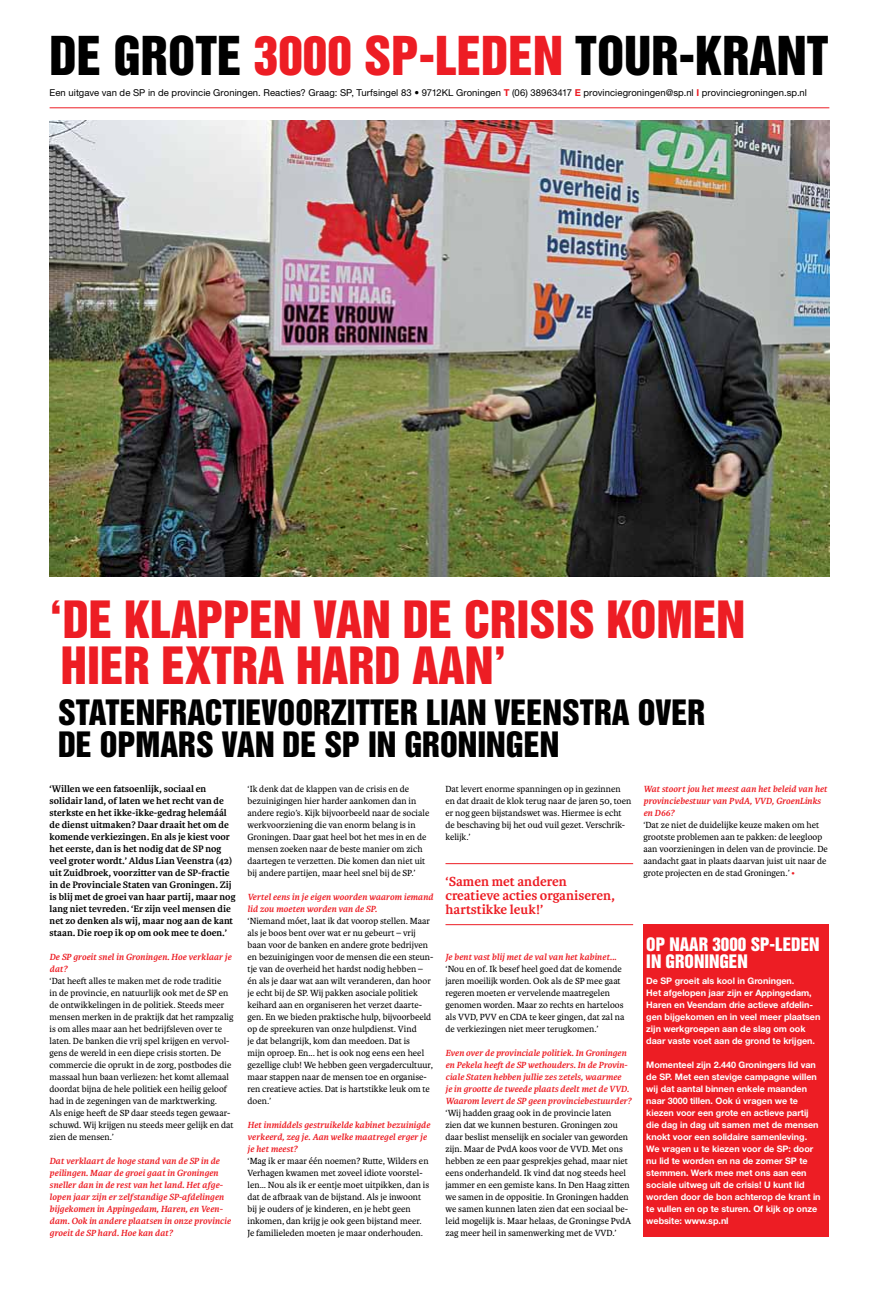
<style>
.page{position:relative;width:879px;height:1290px;background:#fff}
.page>*{position:absolute;margin:0;border:0;box-sizing:border-box;transform-origin:0 0}
.t1{font:49px "Helvetica Inserat LT Std";color:#000}
.t2{font:47px/46px "Helvetica Inserat LT Std";color:#ed1d24}
.t3{font:32px/32px "Helvetica Inserat LT Std";color:#000}
.t4{font:17px/17px "Helvetica Inserat LT Std";color:#fff}
.t5{font:700 14px/14px "Karmina";color:#ed1d24}
.t6{font:700 10px/12px "Karmina";color:#000}
.t7{font:9.5px/12px "Karmina";color:#000}
.t8{font:italic 700 9.5px/12px "Karmina";color:#ed1d24}
.t9{font:9.5px "Helvetica Neue LT Std";letter-spacing:.005em;color:#000}
.t10{font:700 9px/12px "Helvetica Neue LT Std";letter-spacing:-.005em;color:#fff}
.s1{color:#ed1d24}
.s2{font-weight:700;color:#ed1d24}
</style>
<div class="page">
<img style="left:50px;top:120px;width:779px;height:456px">
<div style="left:643px;top:924px;width:186px;height:312px;background:#ed1d24"></div>
<hr style="left:50px;top:107px;width:779px;height:1px;background:#ed1d24">
<hr style="left:445px;top:863px;width:188px;height:1px;background:#ed1d24">
<hr style="left:445px;top:924px;width:188px;height:1px;background:#ed1d24">
<h1 class="t1" style="left:50px;top:27px;width:780px">DE GROTE <span class="s1">3000 SP-LEDEN</span> TOUR-KRANT</h1>
<p class="t9" style="left:50px;top:87px;width:759px">Een uitgave van de SP in de provincie Groningen. Reacties? Graag: SP, Turfsingel 83 • 9712KL Groningen <span class="s2">T</span> (06) 38963417 <span class="s2">E</span> provinciegroningen@sp.nl <span class="s2">I</span> provinciegroningen.sp.nl</p>
<h2 class="t2" style="left:50px;top:597px;width:697px">‘DE KLAPPEN VAN DE CRISIS KOMEN<br>HIER EXTRA HARD AAN’</h2>
<h3 class="t3" style="left:58px;top:697px;width:649px">STATENFRACTIEVOORZITTER LIAN VEENSTRA OVER<br>DE OPMARS VAN DE SP IN GRONINGEN</h3>
<p class="t6" style="left:50px;top:783px;width:187px">‘Willen we een fatsoenlijk, sociaal en solidair land, of laten we het recht van de sterkste en het ikke-ikke-gedrag helemáál de dienst uitmaken? Daar draait het om de komende verkiezingen. En als je kiest voor het eerste, dan is het nodig dat de SP nog veel groter wordt.’ Aldus Lian Veenstra (42) uit Zuidbroek, voorzitter van de SP-fractie in de Provinciale Staten van Groningen. Zij is blij met de groei van haar partij, maar nog lang niet tevreden. ‘Er zijn veel mensen die net zo denken als wij, maar nog aan de kant staan. Die roep ik op om ook mee te doen.’</p>
<p class="t8" style="left:50px;top:951px;width:183px">De SP groeit snel in Groningen. Hoe verklaar je dat?</p>
<p class="t7" style="left:50px;top:975px;width:185px">‘Dat heeft alles te maken met de rode traditie<br>in de provincie, en natuurlijk ook met de SP en de ontwikkelingen in de politiek. Steeds meer mensen merken in de praktijk dat het rampzalig is om alles maar aan het bedrijfsleven over te laten. De banken die vrij spel krijgen en vervol&shy;gens de wereld in een diepe crisis storten. De commercie die oprukt in de zorg, postbodes die massaal hun baan verliezen: het komt allemaal doordat bijna de hele politiek een heilig geloof had in de zegeningen van de marktwerking.<br>Als enige heeft de SP daar steeds tegen gewaar&shy;schuwd. Wij krijgen nu steeds meer gelijk en dat zien de mensen.’</p>
<p class="t8" style="left:50px;top:1155px;width:183px">Dat verklaart de hoge stand van de SP in de peilingen. Maar de groei gaat in Groningen sneller dan in de rest van het land. Het afge&shy;lopen jaar zijn er zelfstandige SP-afdelingen bijgekomen in Appingedam, Haren, en Veen&shy;dam. Ook in andere plaatsen in onze provincie groeit de SP hard. Hoe kan dat?</p>
<p class="t7" style="left:445px;top:783px;width:187px">Dat levert enorme spanningen op in gezinnen en dat draait de klok terug naar de jaren 50, toen er nog geen bijstandswet was. Hiermee is echt de beschaving bij het oud vuil gezet. Verschrik&shy;kelijk.’</p>
<p class="t8" style="left:643px;top:783px;width:185px">Wat stoort jou het meest aan het beleid van het provinciebestuur van PvdA, VVD, GroenLinks en D66?</p>
<p class="t7" style="left:247px;top:783px;width:183px">‘Ik denk dat de klappen van de crisis en de bezuinigingen hier harder aankomen dan in andere regio’s. Kijk bijvoorbeeld naar de sociale werkvoorziening die van enorm belang is in Groningen. Daar gaat heel bot het mes in en de mensen zoeken naar de beste manier om zich daartegen te verzetten. Die komen dan niet uit bij andere partijen, maar heel snel bij de SP.’</p>
<p class="t8" style="left:247px;top:891px;width:187px">Vertel eens in je eigen woorden waarom iemand lid zou moeten worden van de SP.</p>
<p class="t7" style="left:247px;top:915px;width:187px">‘Niemand móet, laat ik dat voorop stellen. Maar als je boos bent over wat er nu gebeurt – vrij baan voor de banken en andere grote bedrijven en bezuinigingen voor de mensen die een steun&shy;tje van de overheid het hardst nodig hebben – én als je daar wat aan wilt veranderen, dan hoor je echt bij de SP. Wij pakken asociale politiek keihard aan en organiseren het verzet daarte&shy;gen. En we bieden praktische hulp, bijvoorbeeld op de spreekuren van onze hulpdienst. Vind<br>je dat belangrijk, kom dan meedoen. Dat is<br>mijn oproep. En... het is ook nog eens een heel gezellige club! We hebben geen vergadercultuur, maar stappen naar de mensen toe en organise&shy;ren creatieve acties. Dat is hartstikke leuk om te doen.’</p>
<p class="t8" style="left:247px;top:1119px;width:184px">Het inmiddels gestruikelde kabinet bezuinigde verkeerd, zeg je. Aan welke maatregel erger je je het meest?</p>
<p class="t7" style="left:247px;top:1155px;width:183px">‘Mag ik er maar één noemen? Rutte, Wilders en Verhagen kwamen met zoveel idiote voorstel&shy;len... Nou als ik er eentje moet uitpikken, dan is dat de afbraak van de bijstand. Als je inwoont bij je ouders of je kinderen, en je hebt geen inkomen, dan krijg je ook geen bijstand meer.<br>Je familieleden moeten je maar onderhouden.</p>
<p class="t7" style="left:643px;top:819px;width:186px">‘Dat ze niet de duidelijke keuze maken om het grootste problemen aan te pakken: de leegloop aan voorzieningen in delen van de provincie. De aandacht gaat in plaats daarvan juist uit naar de grote projecten en de stad Groningen.’ <span class="s1">•</span></p>
<h3 class="t5" style="left:445px;top:874px;width:171px">‘Samen met anderen creatieve acties organiseren, hartstikke leuk!’</h3>
<p class="t8" style="left:445px;top:951px;width:172px">Je bent vast blij met de val van het kabinet...</p>
<p class="t7" style="left:445px;top:963px;width:180px">‘Nou en of. Ik besef heel goed dat de komende jaren moeilijk worden. Ook als de SP mee gaat regeren moeten er vervelende maatregelen genomen worden. Maar zo rechts en harteloos als VVD, PVV en CDA te keer gingen, dat zal na de verkiezingen niet meer terugkomen.’</p>
<p class="t8" style="left:445px;top:1047px;width:187px">Even over de provinciale politiek. In Groningen en Pekela heeft de SP wethouders. In de Provin&shy;ciale Staten hebben jullie zes zetels, waarmee<br>je in grootte de tweede plaats deelt met de VVD.<br>Waarom levert de SP geen provinciebestuurder?</p>
<p class="t7" style="left:445px;top:1107px;width:187px">‘Wij hadden graag ook in de provincie laten<br>zien dat we kunnen besturen. Groningen zou daar beslist menselijk en socialer van geworden zijn. Maar de PvdA koos voor de VVD. Met ons hebben ze een paar gesprekjes gehad, maar niet eens onderhandeld. Ik vind dat nog steeds heel jammer en een gemiste kans. In Den Haag zitten we samen in de oppositie. In Groningen hadden we samen kunnen laten zien dat een sociaal be&shy;leid mogelijk is. Maar helaas, de Groningse PvdA zag meer heil in samenwerking met de VVD.’</p>
<h3 class="t4" style="left:646px;top:936px;width:175px">OP NAAR 3000 SP-LEDEN<br>IN GRONINGEN</h3>
<p class="t10" style="left:646px;top:975px;width:176px">De SP groeit als kool in Groningen.<br>Het afgelopen jaar zijn er Appingedam, Haren en Veendam drie actieve afdelin&shy;gen bijgekomen en in veel meer plaatsen zijn werkgroepen aan de slag om ook daar vaste voet aan de grond te krijgen.</p>
<p class="t10" style="left:646px;top:1059px;width:176px">Momenteel zijn 2.440 Groningers lid van de SP. Met een stevige campagne willen wij dat aantal binnen enkele maanden naar 3000 tillen. Ook ú vragen we te kiezen voor een grote en actieve partij die dag in dag uit samen met de mensen knokt voor een solidaire samenleving.<br>We vragen u te kiezen voor de SP: door nu lid te worden en na de zomer SP te stemmen. Werk mee met ons aan een sociale uitweg uit de crisis! U kunt lid worden door de bon achterop de krant in te vullen en op te sturen. Of kijk op onze website: www.sp.nl</p>
</div>
